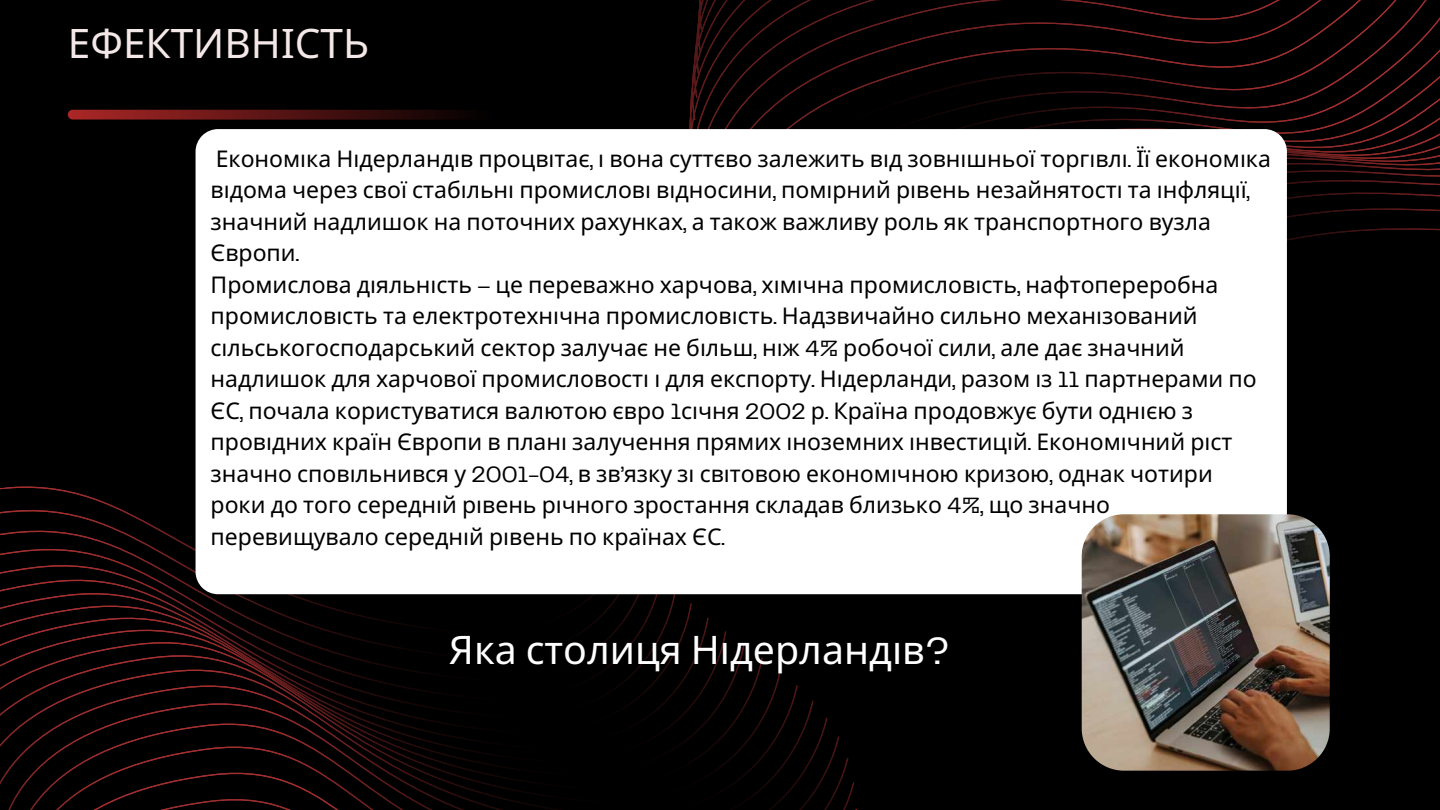
<style>
.page{position:relative;width:1440px;height:810px;background:#000}
.page>*{position:absolute;margin:0;border:0;box-sizing:border-box;transform-origin:0 0}
.t1{font:40.6px "Noto Sans";color:#f4e7e7}
.t2{font:39.3px "Noto Sans";color:#fff}
.t3{font:23px/31.5px "Noto Sans";color:#000}
.s1{font-family:"Telegraf"}
</style>
<div class="page">
<svg style="left:994px;top:0;width:446px;height:550px"></svg>
<svg style="left:8px;top:594px;width:683px;height:216px"></svg>
<svg style="left:0;top:594px;width:677px;height:202px"></svg>
<svg style="left:0;top:594px;width:666px;height:183px"></svg>
<svg style="left:0;top:594px;width:657px;height:162px"></svg>
<svg style="left:0;top:409px;width:652px;height:323px"></svg>
<div style="left:196px;top:129px;width:1091px;height:465px;background:#fff"></div>
<img style="left:1082px;top:514px;width:248px;height:257px;border-radius:42px">
<svg style="left:68px;top:110px;width:439px;height:10px;background:#4f1111"></svg>
<h1 class="t1" style="left:68px;top:15px;width:303px">ЕФЕКТИВНІСТЬ</h1>
<p class="t3" style="left:211px;top:142px;width:1062px">Економі ка Нідерланді в процвітає<span class="s1">,</span> і вона суттєво залежить від зовні шньої торгі влі<span class="s1">.</span> Її економі ка відома через свої стабільні промислові відносини<span class="s1">,</span> помі рний рі вень незайнятості та і нфляції<span class="s1">, </span>значний надлишок на поточних рахунках<span class="s1">,</span> а також важливу роль як транспортного вузла Європи<span class="s1">.<br></span>Промислова діяльність <span class="s1">–</span> це переважно харчова<span class="s1">,</span> хі мічна промисловість<span class="s1">,</span> нафтопереробна промисловість та електротехнічна промисловість<span class="s1">.</span> Надзвичайно сильно механізований сільськогосподарський сектор залучає не більш<span class="s1">,</span> ніж <span class="s1">4%</span> робочої сили<span class="s1">,</span> але дає значний надлишок для харчової промисловості і для експорту<span class="s1">.</span> Нідерланди<span class="s1">,</span> разом із <span class="s1">11</span> партнерами по ЄС<span class="s1">,</span> почала користуватися валютою євро <span class="s1">1</span>сі чня <span class="s1">2002</span> р<span class="s1">.</span> Країна продовжує бути одні єю з провідних країн Європи в плані залучення прямих і ноземних і нвестиці й<span class="s1">.</span> Економічний ріст значно сповільнився у <span class="s1">2001-04,</span> в зв<span class="s1">’</span>язку зі світовою економічною кризою<span class="s1">,</span> однак чотири роки до того середні й рі вень річного зростання складав близько <span class="s1">4%,</span> що значно перевищувало середні й рі вень по країнах ЄС<span class="s1">.</span></p>
<h2 class="t2" style="left:449px;top:622px;width:502px">Яка столиця Нідерланді в<span class="s1">?</span></h2>
</div>
